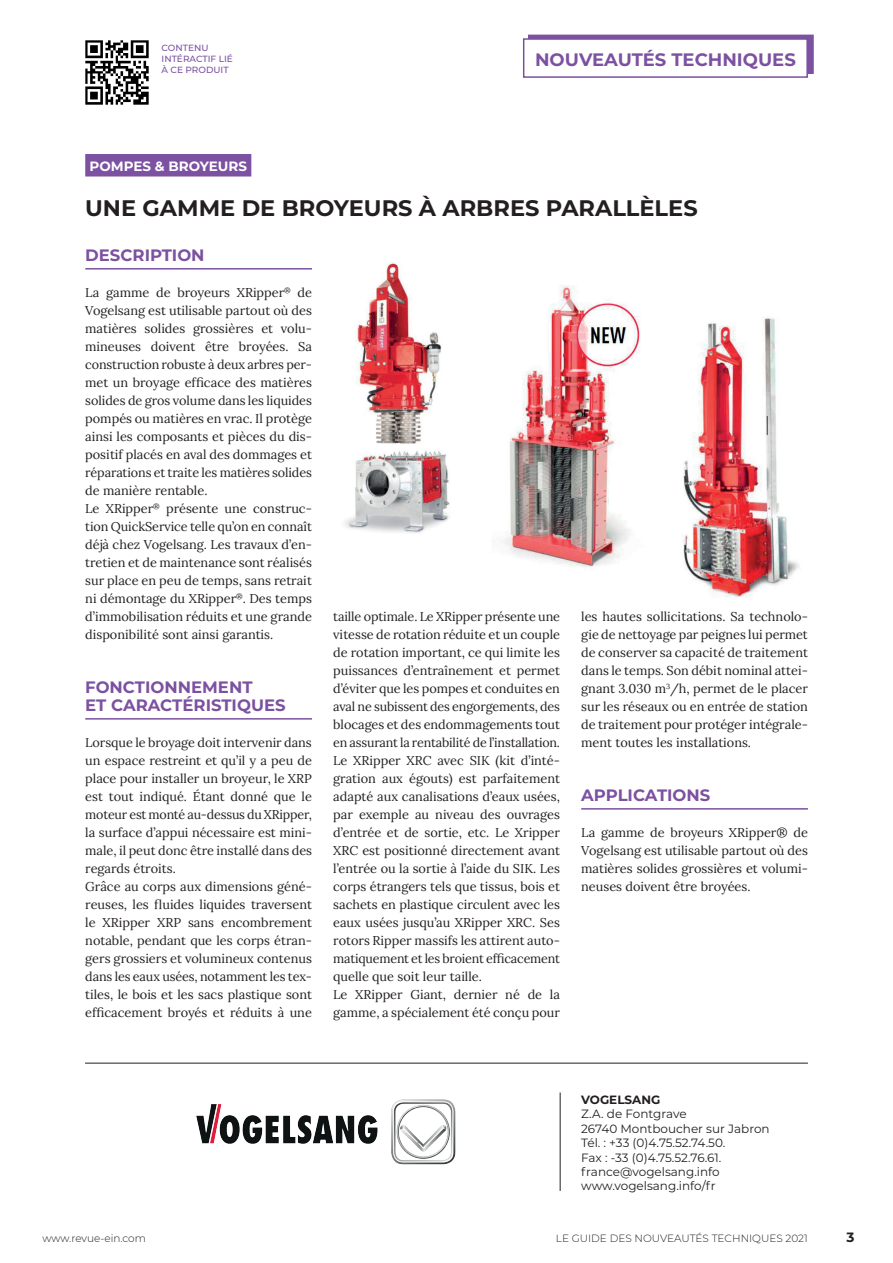
<style>
.page{position:relative;width:893px;height:1263px;background:#fff}
.page>*{position:absolute;margin:0;border:0;box-sizing:border-box;transform-origin:0 0}
.Titre{font:700 22.5px "Montserrat";color:#231f20}
.t1{font:700 18px "Montserrat";color:#7c51a1}
.Intertitre{font:700 16.5px "Montserrat";color:#7c51a1}
.Surtitre{font:700 13.5px "Montserrat";color:#fff}
.t2{font:700 13.5px "Montserrat";color:#231f20}
.Texte_courant{font:12.75px/18px "Lora";color:#231f20;text-align:justify}
.ADRESSE{font:12px "Montserrat";color:#231f20}
.ADRESSE-2{font:700 12px "Montserrat";color:#231f20}
.t3{font:300 10.5px "Montserrat";color:#231f20}
.t4{font:500 9px/10.8px "Montserrat";color:#7c51a1}
</style>
<div class="page">
<div style="left:528px;top:35px;width:285px;height:39px;background:#7c51a1"></div>
<div style="left:524px;top:39px;width:283px;height:38px;background:#fff"></div>
<div style="left:523px;top:38px;width:285px;height:40px;border:2px solid #7c51a1"></div>
<hr style="left:85px;top:1063px;width:723px;height:1px;background:#231f20">
<hr style="left:560px;top:1092px;width:1px;height:99px;background:#231f20">
<div style="left:85px;top:154px;width:166px;height:22px;background:#7c51a1"></div>
<hr style="left:85px;top:268px;width:227px;height:2px;background:#7c51a1">
<hr style="left:85px;top:718px;width:227px;height:2px;background:#7c51a1">
<hr style="left:581px;top:808px;width:227px;height:2px;background:#7c51a1">
<img style="left:196px;top:1099px;width:260px;height:66px">
<img style="left:344px;top:262px;width:455px;height:336px">
<img style="left:85px;top:41px;width:64px;height:64px">
<p class="t4" style="left:162px;top:42px;width:73px">CONTENU<br>INTÉRACTIF LIÉ<br>À CE PRODUIT</p>
<h2 class="t1" style="left:535px;top:46px;width:262px">NOUVEAUTÉS TECHNIQUES</h2>
<p class="Surtitre" style="left:90px;top:156px;width:159px">POMPES &amp; BROYEURS</p>
<p class="Titre" style="left:85px;top:192px;width:614px">UNE GAMME DE BROYEURS À ARBRES PARALLÈLES</p>
<p class="Intertitre" style="left:85px;top:243px;width:121px">DESCRIPTION</p>
<p class="Texte_courant" style="left:85px;top:283px;width:228px">La gamme de broyeurs XRipper<sup>®</sup> de Vogelsang est utilisable partout où des matières solides grossières et volu&shy;mineuses doivent être broyées. Sa construction robuste à deux arbres per&shy;met un broyage efficace des matières solides de gros volume dans les liquides pompés ou matières en vrac. Il protège ainsi les composants et pièces du dis&shy;positif placés en aval des dommages et réparations et traite les matières solides de manière rentable.</p>
<p class="Texte_courant" style="left:85px;top:499px;width:228px">Le XRipper<sup>®</sup> présente une construc&shy;tion QuickService telle qu’on en connaît déjà chez Vogelsang. Les travaux d’en&shy;tretien et de maintenance sont réalisés sur place en peu de temps, sans retrait ni démontage du XRipper<sup>®</sup>. Des temps d’immobilisation réduits et une grande disponibilité sont ainsi garantis.</p>
<p class="Intertitre" style="left:85px;top:675px;width:169px">FONCTIONNEMENT</p>
<p class="Intertitre" style="left:85px;top:693px;width:202px">ET CARACTÉRISTIQUES</p>
<p class="Texte_courant" style="left:85px;top:733px;width:228px">Lorsque le broyage doit intervenir dans un espace restreint et qu’il y a peu de place pour installer un broyeur, le XRP est tout indiqué. Étant donné que le moteur est monté au-dessus du XRipper, la surface d’appui nécessaire est mini&shy;male, il peut donc être installé dans des regards étroits.</p>
<p class="Texte_courant" style="left:85px;top:877px;width:228px">Grâce au corps aux dimensions géné&shy;reuses, les fluides liquides traversent le XRipper XRP sans encombrement notable, pendant que les corps étran&shy;gers grossiers et volumineux contenus dans les eaux usées, notamment les tex&shy;tiles, le bois et les sacs plastique sont efficacement broyés et réduits à une</p>
<p class="Texte_courant" style="left:333px;top:607px;width:228px">taille optimale. Le XRipper présente une vitesse de rotation réduite et un couple de rotation important, ce qui limite les puissances d’entraînement et permet d’éviter que les pompes et conduites en aval ne subissent des engorgements, des blocages et des endommagements tout en assurant la rentabilité de l’installation.</p>
<p class="Texte_courant" style="left:333px;top:751px;width:228px">Le XRipper XRC avec SIK (kit d’inté&shy;gration aux égouts) est parfaitement adapté aux canalisations d’eaux usées, par exemple au niveau des ouvrages d’entrée et de sortie, etc. Le Xripper XRC est positionné directement avant l’entrée ou la sortie à l’aide du SIK. Les corps étrangers tels que tissus, bois et sachets en plastique circulent avec les eaux usées jusqu’au XRipper XRC. Ses rotors Ripper massifs les attirent auto&shy;matiquement et les broient efficacement quelle que soit leur taille.</p>
<p class="Texte_courant" style="left:333px;top:985px;width:228px">Le XRipper Giant, dernier né de la gamme, a spécialement été conçu pour</p>
<p class="Texte_courant" style="left:581px;top:607px;width:228px">les hautes sollicitations. Sa technolo&shy;gie de nettoyage par peignes lui permet de conserver sa capacité de traitement dans le temps. Son débit nominal attei&shy;gnant 3.030 m<sup>3</sup>/h, permet de le placer sur les réseaux ou en entrée de station de traitement pour protéger intégrale&shy;ment toutes les installations.</p>
<p class="Intertitre" style="left:581px;top:783px;width:131px">APPLICATIONS</p>
<p class="Texte_courant" style="left:581px;top:823px;width:228px">La gamme de broyeurs XRipper® de Vogelsang est utilisable partout où des matières solides grossières et volumi&shy;neuses doivent être broyées.</p>
<p class="ADRESSE-2" style="left:581px;top:1091px;width:81px">VOGELSANG</p>
<p class="ADRESSE" style="left:581px;top:1106px;width:107px">Z.A. de Fontgrave</p>
<p class="ADRESSE" style="left:581px;top:1120px;width:190px">26740 Montboucher sur Jabron</p>
<p class="ADRESSE" style="left:581px;top:1134px;width:146px">Tél. : +33 (0)4.75.52.74.50.</p>
<p class="ADRESSE" style="left:581px;top:1149px;width:142px">Fax : -33 (0)4.75.52.76.61.</p>
<p class="ADRESSE" style="left:581px;top:1163px;width:140px">france@vogelsang.info</p>
<p class="ADRESSE" style="left:581px;top:1178px;width:136px">www.vogelsang.info/fr</p>
<p class="t3" style="left:43px;top:1231px;width:105px">www.revue-ein.com</p>
<p class="t3" style="left:556px;top:1231px;width:254px">LE GUIDE DES NOUVEAUTÉS TECHNIQUES 2021</p>
<p class="t2" style="left:846px;top:1227px;width:9px">3</p>
</div>
